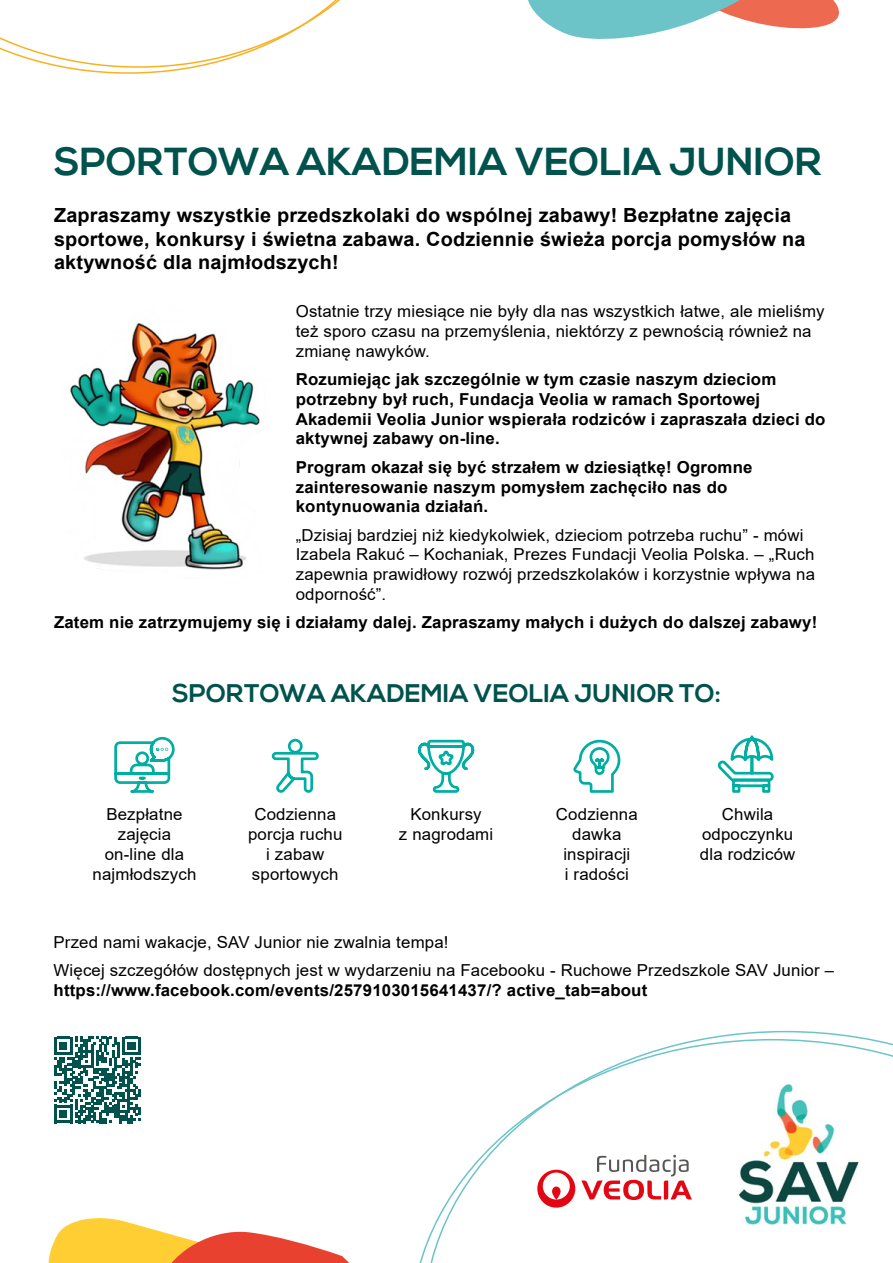
<style>
.page{position:relative;width:893px;height:1263px;background:#fff}
.page>*{position:absolute;margin:0;border:0;box-sizing:border-box;transform-origin:0 0}
.t1{font:700 39px "Nexa";color:#00524d}
.t2{font:700 25.5px "Nexa";color:#00524d}
.t3{font:700 19.5px/23.4px "Arial";letter-spacing:.01em;color:#000}
.t4{font:16.5px/19.8px "Arial";letter-spacing:.01em;color:#000;text-align:center}
.t5{font:700 16.5px/19.8px "Arial";letter-spacing:.01em;color:#000}
</style>
<div class="page">
<svg style="left:0;top:0;width:340px;height:74px"></svg>
<svg style="left:48px;top:1218px;width:301px;height:45px"></svg>
<svg style="left:528px;top:0;width:311px;height:39px"></svg>
<img style="left:70px;top:323px;width:190px;height:247px">
<svg style="left:417px;top:739px;width:58px;height:54px"></svg>
<svg style="left:114px;top:736px;width:61px;height:57px"></svg>
<svg style="left:717px;top:735px;width:57px;height:58px"></svg>
<svg style="left:573px;top:739px;width:48px;height:54px"></svg>
<svg style="left:271px;top:738px;width:48px;height:55px"></svg>
<svg style="left:419px;top:1039px;width:474px;height:224px"></svg>
<svg style="left:54px;top:1036px;width:87px;height:87px"></svg>
<h1 class="t1" style="left:54px;top:139px;width:769px">SPORTOWA AKADEMIA VEOLIA JUNIOR</h1>
<p class="t3" style="left:54px;top:204px;width:753px">Zapraszamy wszystkie przedszkolaki do wspólnej zabawy! Bezpłatne zajęcia sportowe, konkursy i świetna zabawa. Codziennie świeża porcja pomysłów na aktywność dla najmłodszych!</p>
<p class="t4" style="left:296px;top:301px;width:530px;text-align:left">Ostatnie trzy miesiące nie były dla nas wszystkich łatwe, ale mieliśmy też sporo czasu na przemyślenia, niektórzy z pewnością również na zmianę nawyków.</p>
<p class="t5" style="left:296px;top:369px;width:531px">Rozumiejąc jak szczególnie w tym czasie naszym dzieciom potrzebny był ruch, Fundacja Veolia w ramach Sportowej Akademii Veolia Junior wspierała rodziców i zapraszała dzieci do aktywnej zabawy on-line.</p>
<p class="t5" style="left:296px;top:457px;width:458px">Program okazał się być strzałem w dziesiątkę! Ogromne zainteresowanie naszym pomysłem zachęciło nas do kontynuowania działań.</p>
<p class="t4" style="left:296px;top:525px;width:521px;text-align:left">„Dzisiaj bardziej niż kiedykolwiek, dzieciom potrzeba ruchu” - mówi Izabela Rakuć – Kochaniak, Prezes Fundacji Veolia Polska. – „Ruch zapewnia prawidłowy rozwój przedszkolaków i korzystnie wpływa na odporność”.</p>
<p class="t5" style="left:54px;top:613px;width:765px">Zatem nie zatrzymujemy się i działamy dalej. Zapraszamy małych i dużych do dalszej zabawy!</p>
<h2 class="t2" style="left:172px;top:678px;width:550px">SPORTOWA AKADEMIA VEOLIA JUNIOR TO:</h2>
<p class="t4" style="left:93px;top:804px;width:105px">Bezpłatne zajęcia on-line dla najmłodszych</p>
<p class="t4" style="left:248px;top:804px;width:96px">Codzienna porcja ruchu i zabaw sportowych</p>
<p class="t4" style="left:399px;top:804px;width:96px">Konkursy<br>z nagrodami</p>
<p class="t4" style="left:556px;top:804px;width:83px">Codzienna dawka inspiracji<br>i radości</p>
<p class="t4" style="left:700px;top:804px;width:97px">Chwila odpoczynku dla rodziców</p>
<p class="t4" style="left:54px;top:928px;width:782px;line-height:28.3px;text-align:left">Przed nami wakacje, SAV Junior nie zwalnia tempa!<br>Więcej szczegółów dostępnych jest w wydarzeniu na Facebooku - Ruchowe Przedszkole SAV Junior –</p>
<p class="t5" style="left:54px;top:980px;width:595px">https://www.facebook.com/events/2579103015641437/? active_tab=about</p>
</div>
